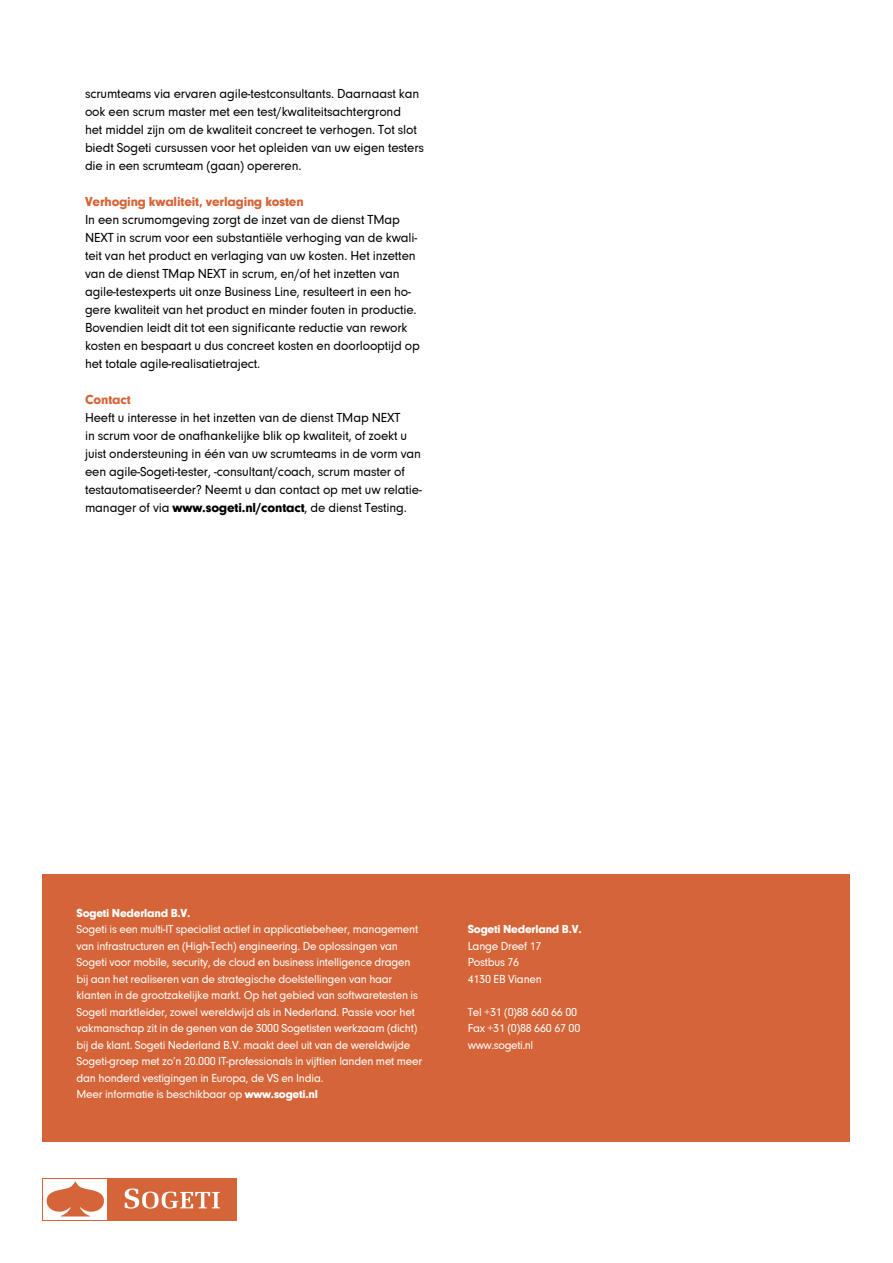
<style>
.page{position:relative;width:893px;height:1263px;background:#fff}
.page>*{position:absolute;margin:0;border:0;box-sizing:border-box;transform-origin:0 0}
.t1{font:13.5px/18px "Neuzeit Gro";letter-spacing:-.01em;color:#000}
.t2{font:900 13.5px "Neuzeit Gro";letter-spacing:-.01em;color:#d56538}
.t3{font:12px/16.5px "Neuzeit Gro";letter-spacing:-.02em;color:#fff}
.t4{font:900 12px "Neuzeit Gro";letter-spacing:-.02em;color:#fff}
.s1{font-weight:900}
</style>
<div class="page">
<div style="left:43px;top:1178px;width:194px;height:42px;background:#d56538"></div>
<div style="left:44px;top:1179px;width:63px;height:40px;background:#fff"></div>
<svg style="left:46px;top:1181px;width:58px;height:35px"></svg>
<svg style="left:125px;top:1188px;width:95px;height:20px"></svg>
<div style="left:43px;top:874px;width:807px;height:268px;background:#d56538"></div>
<p class="t1" style="left:85px;top:85px;width:341px">scrumteams via ervaren agile-testconsultants. Daarnaast kan ook een scrum master met een test/kwaliteitsachtergrond<br>het middel zijn om de kwaliteit concreet te verhogen. Tot slot biedt Sogeti cursussen voor het opleiden van uw eigen testers die in een scrumteam (gaan) opereren.</p>
<p class="t2" style="left:85px;top:194px;width:220px">Verhoging kwaliteit, verlaging kosten</p>
<p class="t1" style="left:85px;top:211px;width:336px">In een scrumomgeving zorgt de inzet van de dienst TMap NEXT in scrum voor een substantiële verhoging van de kwali&shy;teit van het product en verlaging van uw kosten. Het inzetten van de dienst TMap NEXT in scrum, en/of het inzetten van agile-testexperts uit onze Business Line, resulteert in een ho&shy;gere kwaliteit van het product en minder fouten in productie.<br>Bovendien leidt dit tot een significante reductie van rework kosten en bespaart u dus concreet kosten en doorlooptijd op het totale agile-realisatietraject.</p>
<p class="t2" style="left:85px;top:392px;width:47px">Contact</p>
<p class="t1" style="left:85px;top:409px;width:338px">Heeft u interesse in het inzetten van de dienst TMap NEXT<br>in scrum voor de onafhankelijke blik op kwaliteit, of zoekt u juist ondersteuning in één van uw scrumteams in de vorm van een agile-Sogeti-tester, -consultant/coach, scrum master of testautomatiseerder? Neemt u dan contact op met uw relatie&shy;manager of via <span class="s1">www.sogeti.nl/contact</span>, de dienst Testing.</p>
<p class="t4" style="left:77px;top:906px;width:115px">Sogeti Nederland B.V.</p>
<p class="t3" style="left:77px;top:921px;width:347px">Sogeti is een multi-IT specialist actief in applicatiebeheer, management van infrastructuren en (High-Tech) engineering. De oplossingen van Sogeti voor mobile, security, de cloud en business intelligence dragen bij aan het realiseren van de strategische doelstellingen van haar klanten in de grootzakelijke markt. Op het gebied van softwaretesten is Sogeti marktleider, zowel wereldwijd als in Nederland. Passie voor het vakmanschap zit in de genen van de 3000 Sogetisten werkzaam (dicht) bij de klant. Sogeti Nederland B.V. maakt deel uit van de wereldwijde Sogeti-groep met zo’n 20.000 IT-professionals in vijftien landen met meer dan honderd vestigingen in Europa, de VS en India.<br>Meer informatie is beschikbaar op <span class="s1">www.sogeti.nl</span></p>
<p class="t4" style="left:468px;top:922px;width:115px">Sogeti Nederland B.V.</p>
<p class="t3" style="left:468px;top:938px;width:76px">Lange Dreef 17<br>Postbus 76<br>4130 EB Vianen</p>
<p class="t3" style="left:468px;top:1004px;width:114px">Tel +31 (0)88 660 66 00<br>Fax +31 (0)88 660 67 00 www.sogeti.nl</p>
</div>
